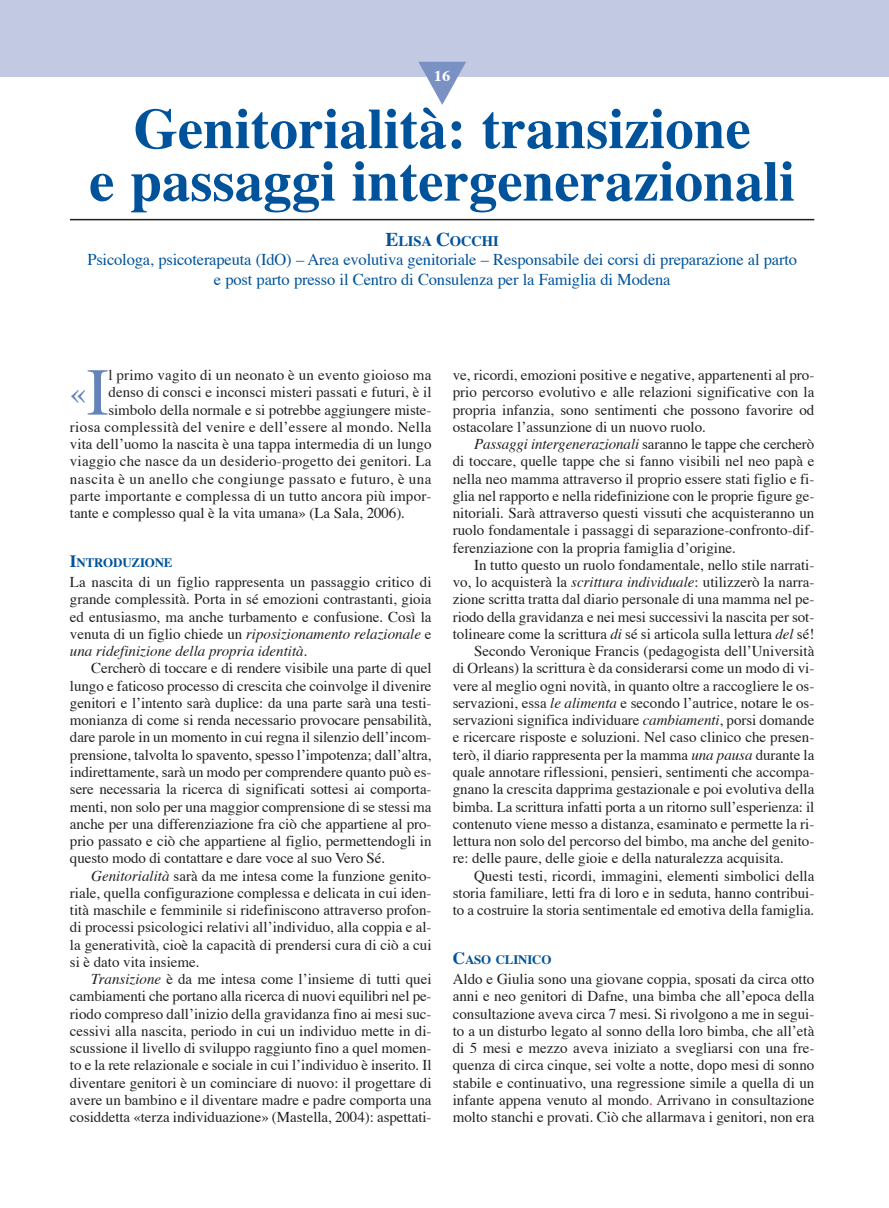
<style>
.page{position:relative;width:889px;height:1208px;background:#fff}
.page>*{position:absolute;margin:0;border:0;box-sizing:border-box;transform-origin:0 0}
.t1{font:700 57px/52.5px "Times";color:#00539b;text-align:center}
.t2{font:33.6px "Times";color:#6682ba}
.t3{font:16.5px/19.5px "Times";letter-spacing:-.01em;color:#00539b;text-align:center}
.t4{font:15px/17.2px "Times";color:#231f20;text-align:justify}
.t5{font:15px "Times";letter-spacing:.025em;color:#231f20}
.t6{font:15px "Times";letter-spacing:.03em;color:#231f20}
.t7{font:700 15px "Times";color:#fff;scale:1.1 1}
.t8{font:700 14.7px "Times";letter-spacing:-.015em;color:#00539b}
.t9{font:700 12.9px "Times";letter-spacing:-.015em;color:#00539b}
.s1{font-size:19.5px}
.s2{font-size:67.05px}
.s3{font-size:17.25px}
.s4{font-style:italic}
.s5{color:#ec008c}
</style>
<div class="page">
<div style="left:0;top:0;width:888px;height:77px;background:#c1c9e3"></div>
<svg style="left:418px;top:62px;width:48px;height:43px"></svg>
<hr style="left:70px;top:219px;width:744px;height:1px;background:#231f20">
<p class="t7" style="left:434px;top:70px;width:16px">16</p>
<h1 class="t1" style="left:89px;top:108px;width:707px">Genitorialità: transizione<br>e passaggi intergenerazionali</h1>
<p class="t8" style="left:385px;top:235px;width:115px"><span class="s1">E</span>LISA <span class="s1">C</span>OCCHI</p>
<p class="t3" style="left:87px;top:251px;width:711px">Psicologa, psicoterapeuta (IdO) – Area evolutiva genitoriale – Responsabile dei corsi di preparazione al parto e post parto presso il Centro di Consulenza per la Famiglia di Modena</p>
<h2 class="t2" style="left:70px;top:378px;width:40px">«<span class="s2">I</span></h2>
<p class="t4" style="left:108px;top:368px;width:325px">l primo vagito di un neonato è un evento gioioso ma</p>
<p class="t4" style="left:108px;top:385px;width:325px">denso di consci e inconsci misteri passati e futuri, è il</p>
<p class="t4" style="left:108px;top:402px;width:325px">simbolo della normale e si potrebbe aggiungere miste-</p>
<p class="t5" style="left:70px;top:420px;width:363px">riosa complessità del venire e dell’essere al mondo. Nella</p>
<p class="t4" style="left:70px;top:437px;width:363px">vita dell’uomo la nascita è una tappa intermedia di un lungo</p>
<p class="t4" style="left:70px;top:454px;width:363px">viaggio che nasce da un desiderio-progetto dei genitori. La</p>
<p class="t6" style="left:70px;top:472px;width:363px">nascita è un anello che congiunge passato e futuro, è una</p>
<p class="t4" style="left:70px;top:488px;width:363px">parte importante e complessa di un tutto ancora più impor-</p>
<p class="t4" style="left:70px;top:506px;width:336px">tante e complesso qual è la vita umana» (La Sala, 2006).</p>
<p class="t9" style="left:70px;top:557px;width:104px"><span class="s3">I</span>NTRODUZIONE</p>
<p class="t4" style="left:70px;top:575px;width:363px">La nascita di un figlio rappresenta un passaggio critico di grande complessità. Porta in sé emozioni contrastanti, gioia ed entusiasmo, ma anche turbamento e confusione. Così la venuta di un figlio chiede un <span class="s4">riposizionamento relazionale</span> e <span class="s4">una ridefinizione della propria identità</span>.</p>
<p class="t4" style="left:70px;top:661px;width:363px;text-indent:21px">Cercherò di toccare e di rendere visibile una parte di quel lungo e faticoso processo di crescita che coinvolge il divenire genitori e l’intento sarà duplice: da una parte sarà una testi&shy;monianza di come si renda necessario provocare pensabilità, dare parole in un momento in cui regna il silenzio dell’incom&shy;prensione, talvolta lo spavento, spesso l’impotenza; dall’altra, indirettamente, sarà un modo per comprendere quanto può es&shy;sere necessaria la ricerca di significati sottesi ai comporta&shy;menti, non solo per una maggior comprensione di se stessi ma anche per una differenziazione fra ciò che appartiene al pro&shy;prio passato e ciò che appartiene al figlio, permettendogli in questo modo di contattare e dare voce al suo Vero Sé.</p>
<p class="t4" style="left:70px;top:868px;width:363px;text-indent:21px"><span class="s4">Genitorialità</span> sarà da me intesa come la funzione genito&shy;riale, quella configurazione complessa e delicata in cui iden&shy;tità maschile e femminile si ridefiniscono attraverso profon&shy;di processi psicologici relativi all’individuo, alla coppia e al&shy;la generatività, cioè la capacità di prendersi cura di ciò a cui si è dato vita insieme.</p>
<p class="t4" style="left:70px;top:971px;width:363px;text-indent:21px"><span class="s4">Transizione</span> è da me intesa come l’insieme di tutti quei cambiamenti che portano alla ricerca di nuovi equilibri nel pe&shy;riodo compreso dall’inizio della gravidanza fino ai mesi suc&shy;cessivi alla nascita, periodo in cui un individuo mette in di&shy;scussione il livello di sviluppo raggiunto fino a quel momen&shy;to e la rete relazionale e sociale in cui l’individuo è inserito. Il diventare genitori è un cominciare di nuovo: il progettare di avere un bambino e il diventare madre e padre comporta una cosiddetta «terza individuazione» (Mastella, 2004): aspettati-</p>
<p class="t4" style="left:453px;top:368px;width:363px">ve, ricordi, emozioni positive e negative, appartenenti al pro&shy;prio percorso evolutivo e alle relazioni significative con la propria infanzia, sono sentimenti che possono favorire od ostacolare l’assunzione di un nuovo ruolo.</p>
<p class="t4" style="left:453px;top:437px;width:363px;text-indent:21px"><span class="s4">Passaggi intergenerazionali</span> saranno le tappe che cercherò di toccare, quelle tappe che si fanno visibili nel neo papà e nella neo mamma attraverso il proprio essere stati figlio e fi&shy;glia nel rapporto e nella ridefinizione con le proprie figure ge&shy;nitoriali. Sarà attraverso questi vissuti che acquisteranno un ruolo fondamentale i passaggi di separazione-confronto-dif&shy;ferenziazione con la propria famiglia d’origine.</p>
<p class="t4" style="left:474px;top:557px;width:342px">In tutto questo un ruolo fondamentale, nello stile narrati-</p>
<p class="t4" style="left:453px;top:575px;width:363px">vo, lo acquisterà la <span class="s4">scrittura individuale</span>: utilizzerò la narra-</p>
<p class="t4" style="left:453px;top:592px;width:363px">zione scritta tratta dal diario personale di una mamma nel pe-</p>
<p class="t4" style="left:453px;top:609px;width:363px">riodo della gravidanza e nei mesi successivi la nascita per sot-</p>
<p class="t4" style="left:453px;top:626px;width:363px">tolineare come la scrittura <span class="s4">di</span> sé si articola sulla lettura <span class="s4">del</span> sé!</p>
<p class="t4" style="left:474px;top:644px;width:342px">Secondo Veronique Francis (pedagogista dell’Università</p>
<p class="t4" style="left:453px;top:661px;width:363px">di Orleans) la scrittura è da considerarsi come un modo di vi-</p>
<p class="t4" style="left:453px;top:678px;width:363px">vere al meglio ogni novità, in quanto oltre a raccogliere le os-</p>
<p class="t4" style="left:453px;top:695px;width:363px">servazioni, essa <span class="s4">le alimenta</span> e secondo l’autrice, notare le os-</p>
<p class="t4" style="left:453px;top:713px;width:363px">servazioni significa individuare <span class="s4">cambiamenti</span>, porsi domande</p>
<p class="t4" style="left:453px;top:730px;width:363px">e ricercare risposte e soluzioni. Nel caso clinico che presen-</p>
<p class="t4" style="left:453px;top:747px;width:363px">terò, il diario rappresenta per la mamma <span class="s4">una pausa</span> durante la</p>
<p class="t4" style="left:453px;top:764px;width:363px">quale annotare riflessioni, pensieri, sentimenti che accompa-</p>
<p class="t4" style="left:453px;top:782px;width:363px">gnano la crescita dapprima gestazionale e poi evolutiva della</p>
<p class="t4" style="left:453px;top:799px;width:363px">bimba. La scrittura infatti porta a un ritorno sull’esperienza: il</p>
<p class="t4" style="left:453px;top:816px;width:363px">contenuto viene messo a distanza, esaminato e permette la ri-</p>
<p class="t4" style="left:453px;top:833px;width:363px">lettura non solo del percorso del bimbo, ma anche del genito-</p>
<p class="t4" style="left:453px;top:851px;width:332px">re: delle paure, delle gioie e della naturalezza acquisita.</p>
<p class="t4" style="left:474px;top:868px;width:342px">Questi testi, ricordi, immagini, elementi simbolici della</p>
<p class="t4" style="left:453px;top:885px;width:363px">storia familiare, letti fra di loro e in seduta, hanno contribui-</p>
<p class="t4" style="left:453px;top:902px;width:363px">to a costruire la storia sentimentale ed emotiva della famiglia.</p>
<p class="t9" style="left:453px;top:954px;width:100px"><span class="s3">C</span>ASO CLINICO</p>
<p class="t4" style="left:453px;top:971px;width:363px">Aldo e Giulia sono una giovane coppia, sposati da circa otto anni e neo genitori di Dafne, una bimba che all’epoca della consultazione aveva circa 7 mesi. Si rivolgono a me in segui&shy;to a un disturbo legato al sonno della loro bimba, che all’età di 5 mesi e mezzo aveva iniziato a svegliarsi con una fre&shy;quenza di circa cinque, sei volte a notte, dopo mesi di sonno stabile e continuativo, una regressione simile a quella di un infante appena venuto al mondo<span class="s5">.</span> Arrivano in consultazione molto stanchi e provati. Ciò che allarmava i genitori, non era</p>
</div>
